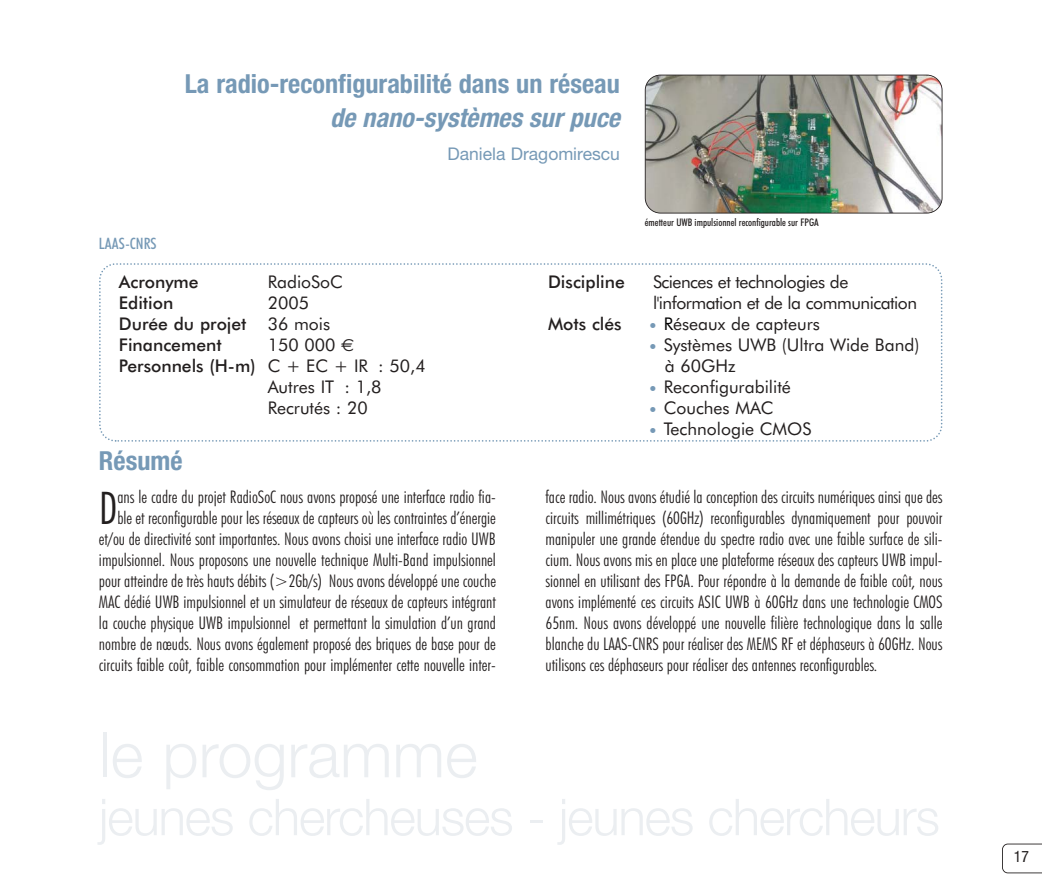
<style>
.page{position:relative;width:1042px;height:893px;background:#fff}
.page>*{position:absolute;margin:0;border:0;box-sizing:border-box;transform-origin:0 0}
.t1{font:300 condensed 45.15px "Futura BT";color:#231f1f}
.t2{font:700 condensed 26.25px "Helvetica Neue LT Std";color:#7699b6}
.t3{font:italic 700 condensed 26.25px "Helvetica Neue LT Std";color:#7699b6}
.t4{font:300 condensed 17.5px/21px "Futura BT";color:#231f1f;text-align:right}
.t5{font:17.5px/21px "Futura BT";color:#231f1f}
.t6{font:500 17.5px/21px "Futura BT";color:#231f1f}
.t7{font:17.5px/21px "Futura BT";letter-spacing:-.03em;color:#231f1f}
.t8{font:17.5px "Helvetica Neue LT Std";color:#7699b6}
.t9{font:500 condensed 15.75px "Futura BT";color:#7699b6}
.t10{font:condensed 15.75px "Helvetica Neue LT Std";color:#231f1f}
.t11{font:500 condensed 10.5px "Futura BT";color:#231f1f}
.s1{font-weight:400}
.s2{font-family:"Euro Sans"}
.s3{color:#7699b6}
.s4{color:#000}
</style>
<div class="page">
<svg style="left:1002px;top:844px;width:39px;height:29px"></svg>
<svg style="left:99px;top:263px;width:844px;height:179px"></svg>
<img style="left:645px;top:75px;width:297px;height:138px;border-radius:15px">
<div style="left:645px;top:75px;width:297px;height:139px;border:2px solid #231f1f;border-radius:16px"></div>
<p class="t9" style="left:99px;top:236px;width:59px">LAAS-CNRS</p>
<h2 class="t2" style="left:185px;top:75px;width:437px">La radio-reconfigurabilité dans un réseau</h2>
<h2 class="t3" style="left:330px;top:108px;width:291px">de nano-systèmes sur puce</h2>
<p class="t8" style="left:447px;top:147px;width:174px">Daniela Dragomirescu</p>
<p class="t11" style="left:645px;top:218px;width:175px">émetteur UWB impulsionnel reconfigurable sur FPGA</p>
<p class="t6" style="left:119px;top:273px;width:81px">Acronyme</p>
<p class="t5" style="left:268px;top:273px;width:77px">RadioSoC</p>
<p class="t6" style="left:119px;top:294px;width:56px">Edition</p>
<p class="t6" style="left:119px;top:294px;width:213px;text-indent:149px"><span class="s1">2005<br></span>Durée du projet <span class="s1">36 mois<br></span>Financement</p>
<p class="t5" style="left:268px;top:336px;width:88px">150 000 <span class="s2">€</span></p>
<p class="t6" style="left:119px;top:357px;width:308px">Personnels (H-m) <span class="s1">C + EC + IR : 50,4</span></p>
<p class="t5" style="left:268px;top:378px;width:115px">Autres IT : 1,8</p>
<p class="t5" style="left:268px;top:399px;width:102px">Recrutés : 20</p>
<h2 class="t2" style="left:99px;top:452px;width:85px">Résumé</h2>
<p class="t6" style="left:548px;top:273px;width:78px">Discipline</p>
<p class="t7" style="left:653px;top:273px;width:265px">Sciences et technologies de l'information et de la communication</p>
<p class="t6" style="left:548px;top:315px;width:75px">Mots clés</p>
<p class="t5" style="left:648px;top:315px;width:174px"><span class="s3">•</span> <span class="s4">R</span>éseaux de capteurs</p>
<p class="t5" style="left:665px;top:336px;width:256px;text-indent:-17px"><span class="s3">•</span> Systèmes UWB (Ultra Wide Band) à 60GHz</p>
<p class="t5" style="left:648px;top:378px;width:145px"><span class="s3">•</span> Reconfigurabilité</p>
<p class="t5" style="left:648px;top:399px;width:127px"><span class="s3">•</span> Couches MAC</p>
<p class="t5" style="left:648px;top:420px;width:165px"><span class="s3">•</span> Technologie CMOS</p>
<p class="t4" style="left:99px;top:487px;width:398px">ans le cadre du projet RadioSoC nous avons proposé une interface radio fia&shy;ble et reconfigurable pour les réseaux de capteurs où les contraintes d’énergie et/ou de directivité sont importantes. Nous avons choisi une interface radio UWB impulsionnel. Nous proposons une nouvelle technique Multi-Band impulsionnel pour atteindre de très hauts débits (&gt;2Gb/s) Nous avons développé une couche MAC dédié UWB impulsionnel et un simulateur de réseaux de capteurs intégrant la couche physique UWB impulsionnel et permettant la simulation d’un grand nombre de nœuds. Nous avons également proposé des briques de base pour de circuits faible coût, faible consommation pour implémenter cette nouvelle inter-</p>
<p class="t4" style="left:545px;top:487px;width:398px;text-align:justify">face radio. Nous avons étudié la conception des circuits numériques ainsi que des circuits millimétriques (60GHz) reconfigurables dynamiquement pour pouvoir manipuler une grande étendue du spectre radio avec une faible surface de sili&shy;cium. Nous avons mis en place une plateforme réseaux des capteurs UWB impul&shy;sionnel en utilisant des FPGA. Pour répondre à la demande de faible coût, nous avons implémenté ces circuits ASIC UWB à 60GHz dans une technologie CMOS 65nm. Nous avons développé une nouvelle filière technologique dans la salle blanche du LAAS-CNRS pour réaliser des MEMS RF et déphaseurs à 60GHz. Nous utilisons ces déphaseurs pour réaliser des antennes reconfigurables.</p>
<h1 class="t1" style="left:99px;top:489px;width:20px">D</h1>
<p class="t10" style="left:1014px;top:850px;width:17px">17</p>
</div>
